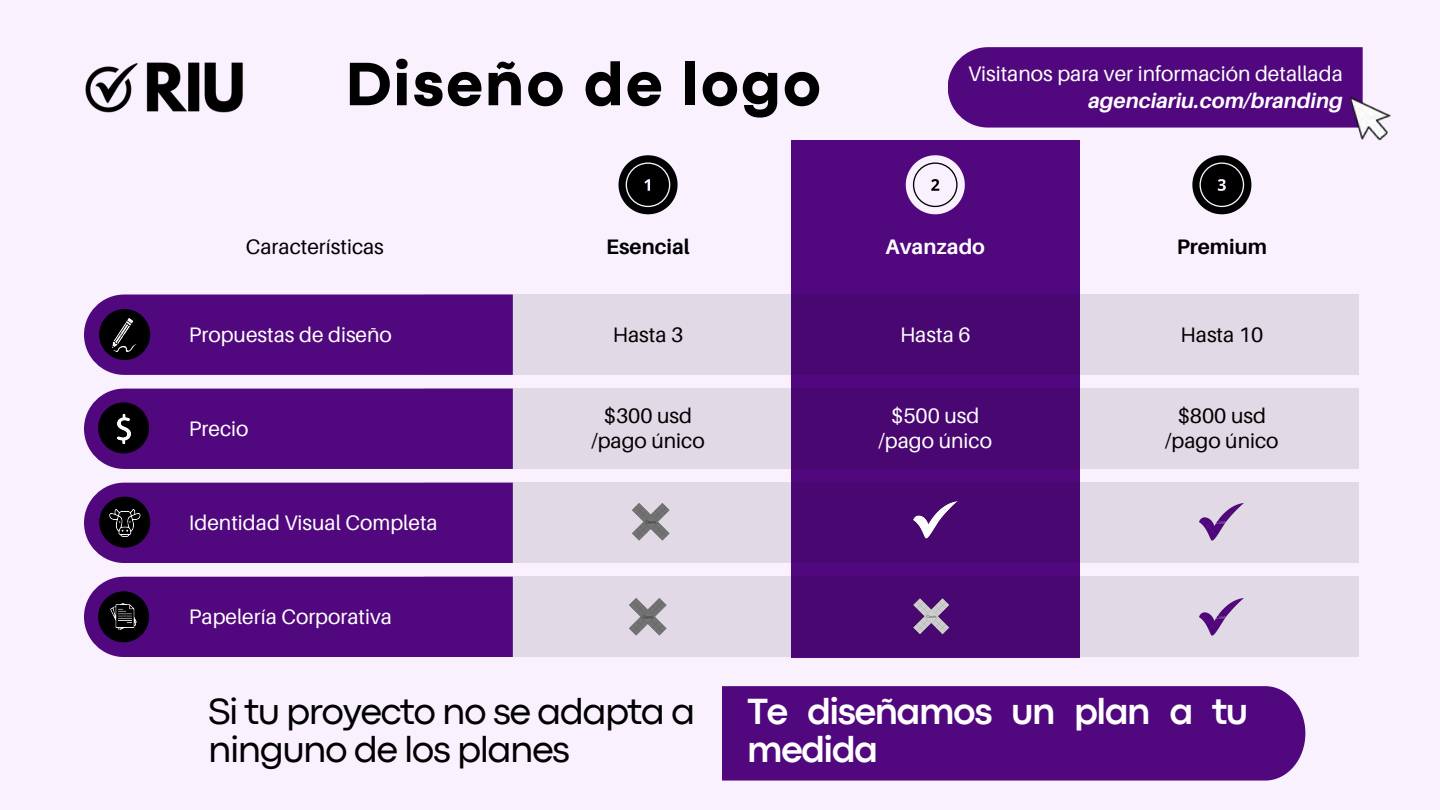
<style>
.page{position:relative;width:1440px;height:810px;background:#faf1ff}
.page>*{position:absolute;margin:0;border:0;box-sizing:border-box;transform-origin:0 0}
.t1{font:800 63.9px "Codec Pro";letter-spacing:.03em;color:#000}
.t2{font:38px/37.5px "Codec Pro";letter-spacing:-.04em;color:#000}
.t3{font:700 38px/37.5px "Codec Pro";letter-spacing:-.045em;color:#fff}
.t4{font:21px "Aileron";color:#fff}
.t5{font:21px "Aileron";color:#000}
.t6{font:italic 700 21px "Aileron";color:#fff}
.t7{font:700 21px "Aileron";color:#000}
.t8{font:700 21px "Aileron";color:#fff}
</style>
<div class="page">
<div style="left:791px;top:141px;width:288px;height:516px;background:#51087e"></div>
<svg style="left:513px;top:295px;width:846px;height:80px;fill:#e1d9e6"></svg>
<div style="left:84px;top:295px;width:429px;height:80px;background:#51087e"></div>
<svg style="left:513px;top:389px;width:846px;height:80px;fill:#e1d9e6"></svg>
<div style="left:84px;top:389px;width:429px;height:80px;background:#51087e"></div>
<svg style="left:513px;top:483px;width:846px;height:80px;fill:#e1d9e6"></svg>
<div style="left:84px;top:483px;width:429px;height:80px;background:#51087e"></div>
<svg style="left:513px;top:577px;width:846px;height:80px;fill:#e1d9e6"></svg>
<div style="left:84px;top:577px;width:429px;height:80px;background:#51087e"></div>
<img style="left:98px;top:403px;width:51px;height:51px">
<svg style="left:619px;top:155px;width:59px;height:59px"></svg>
<svg style="left:906px;top:155px;width:59px;height:59px"></svg>
<svg style="left:1192px;top:155px;width:59px;height:59px"></svg>
<div style="left:722px;top:686px;width:583px;height:95px;background:#51087e"></div>
<div style="left:1238px;top:701px;width:56px;height:65px;background:#51087e"></div>
<img style="left:85px;top:62px;width:158px;height:51px">
<div style="left:99px;top:309px;width:51px;height:51px;background:#000;border-radius:50%"></div>
<div style="left:99px;top:497px;width:51px;height:51px;background:#000;border-radius:50%"></div>
<div style="left:98px;top:591px;width:51px;height:51px;background:#000;border-radius:50%"></div>
<div style="left:948px;top:47px;width:415px;height:80px;background:#51087e"></div>
<img style="left:1350px;top:89px;width:41px;height:52px">
<img style="left:913px;top:501px;width:44px;height:37px">
<img style="left:1200px;top:504px;width:44px;height:37px">
<img style="left:1200px;top:599px;width:44px;height:36px">
<img style="left:633px;top:504px;width:37px;height:37px">
<img style="left:630px;top:599px;width:37px;height:36px">
<img style="left:913px;top:598px;width:37px;height:37px">
<img style="left:112px;top:318px;width:25px;height:33px">
<img style="left:109px;top:509px;width:32px;height:27px">
<img style="left:111px;top:604px;width:25px;height:26px">
<h4 class="t1" style="left:346px;top:61px;width:477px">Diseño de logo</h4>
<p class="t4" style="left:968px;top:61px;width:376px">Visitanos para ver información detallada</p>
<p class="t6" style="left:1088px;top:87px;width:256px">agenciariu.com/branding</p>
<p class="t5" style="left:246px;top:234px;width:140px">Características</p>
<p class="t7" style="left:606px;top:234px;width:85px">Esencial</p>
<p class="t8" style="left:886px;top:234px;width:101px">Avanzado</p>
<p class="t7" style="left:1177px;top:234px;width:92px">Premium</p>
<h4 class="t4" style="left:189px;top:321px;width:204px">Propuestas de diseño</h4>
<h4 class="t4" style="left:189px;top:415px;width:61px">Precio</h4>
<p class="t4" style="left:189px;top:510px;width:250px">Identidad Visual Completa</p>
<p class="t4" style="left:189px;top:604px;width:205px">Papelería Corporativa</p>
<p class="t5" style="left:613px;top:321px;width:72px">Hasta 3</p>
<p class="t5" style="left:604px;top:403px;width:90px">$300 usd</p>
<p class="t5" style="left:591px;top:428px;width:115px">/pago único</p>
<p class="t4" style="left:900px;top:321px;width:72px">Hasta 6</p>
<p class="t4" style="left:891px;top:403px;width:90px">$500 usd</p>
<p class="t4" style="left:879px;top:428px;width:115px">/pago único</p>
<p class="t5" style="left:1181px;top:321px;width:84px">Hasta 10</p>
<p class="t5" style="left:1178px;top:403px;width:90px">$800 usd</p>
<p class="t5" style="left:1165px;top:428px;width:115px">/pago único</p>
<p class="t2" style="left:208px;top:696px;width:489px">Si tu proyecto no se adapta a ninguno de los planes</p>
<p class="t3" style="left:747px;top:696px;width:503px">Te diseñamos un plan a tu medida</p>
</div>
